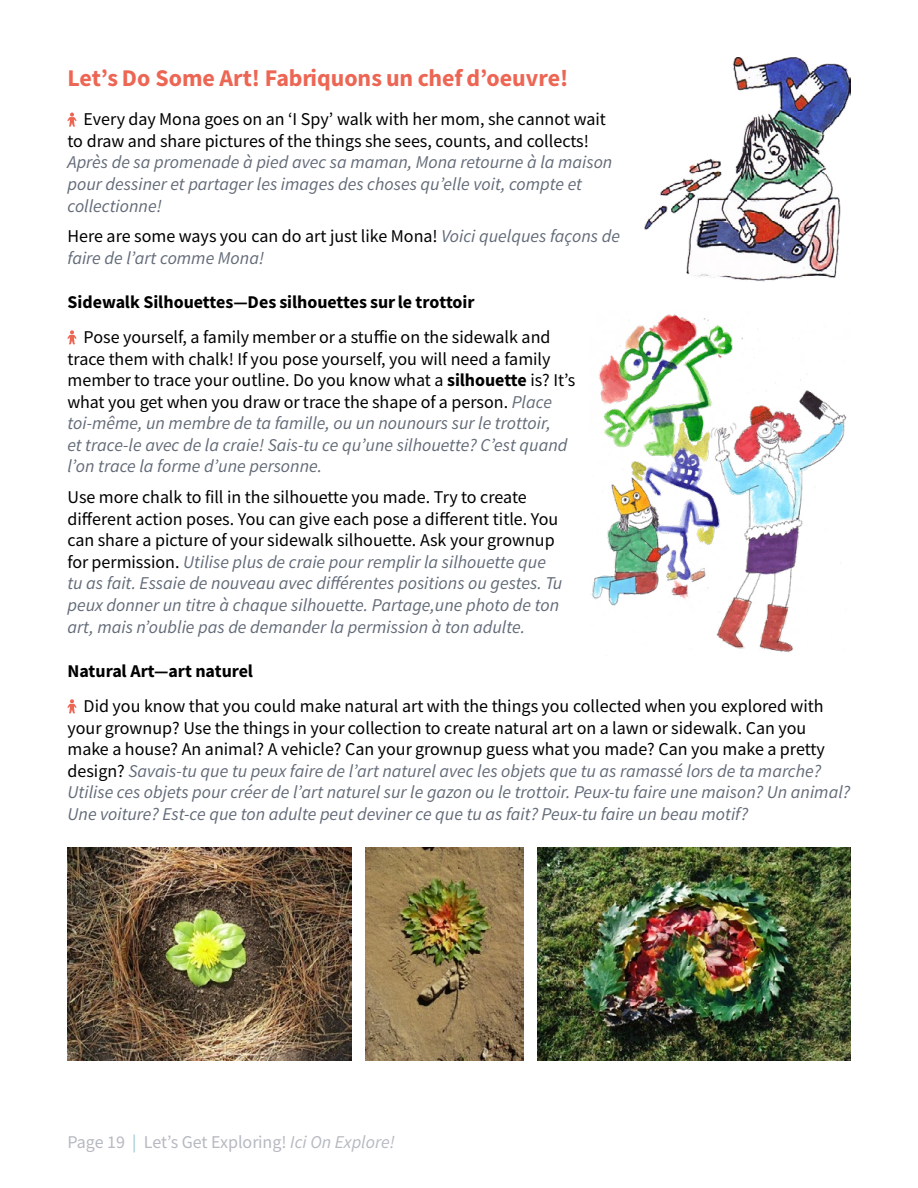
<style>
.page{position:relative;width:918px;height:1188px;background:#fff}
.page>*{position:absolute;margin:0;border:0;box-sizing:border-box;transform-origin:0 0}
.t1{font:24px "Source Sans Variable";letter-spacing:.04em;color:#ed6654}
.t2{font:italic 18px/21.6px "Source Sans Variable";letter-spacing:.015em;color:#636b78}
.t3{font:18px/21.6px "Source Sans Variable";letter-spacing:.02em;color:#000}
.t4{font:18px "Source Sans Variable";letter-spacing:.015em;color:#b6b9c0}
.s1{font-style:normal;color:#000}
.s2{font-style:italic;color:#636b78}
.s3{color:#9ac5d1}
.s4{font-style:italic}
</style>
<div class="page">
<svg style="left:67px;top:113px;width:9px;height:14px"></svg>
<svg style="left:67px;top:330px;width:9px;height:14px"></svg>
<svg style="left:67px;top:699px;width:9px;height:14px"></svg>
<img style="left:645px;top:57px;width:205px;height:224px">
<img style="left:591px;top:314px;width:256px;height:342px">
<img style="left:365px;top:848px;width:159px;height:212px">
<img style="left:68px;top:848px;width:284px;height:212px">
<img style="left:537px;top:848px;width:313px;height:212px">
<h1 class="t1" style="left:68px;top:63px;width:500px">Let’s Do Some Art! Fabriquons un chef d’oeuvre!</h1>
<p class="t3" style="left:67px;top:108px;width:539px;text-indent:16px">Every day Mona goes on an ‘I Spy’ walk with her mom, she cannot wait to draw and share pictures of the things she sees, counts, and collects!</p>
<p class="t2" style="left:67px;top:152px;width:546px">Après de sa promenade à pied avec sa maman, Mona retourne à la maison pour dessiner et partager les images des choses qu’elle voit, compte et collectionne!</p>
<p class="t2" style="left:67px;top:225px;width:554px"><span class="s1">Here are some ways you can do art just like Mona!</span> Voici quelques façons de faire de l’art comme Mona!</p>
<p class="t3" style="left:84px;top:284px;width:468px;line-height:35.1px;text-indent:-16px">Sidewalk Silhouettes—Des silhouettes sur le trottoir<br>Pose yourself, a family member or a stuffie on the sidewalk and</p>
<p class="t3" style="left:67px;top:348px;width:509px">trace them with chalk! If you pose yourself, you will need a family member to trace your outline. Do you know what a silhouette is? It’s what you get when you draw or trace the shape of a person. <span class="s2">Place toi-même, un membre de ta famille, ou un nounours sur le trottoir,<br>et trace-le avec de la craie! Sais-tu ce qu’une silhouette? C’est quand l’on trace la forme d’une personne.</span></p>
<p class="t2" style="left:67px;top:486px;width:496px"><span class="s1">Use more chalk to fill in the silhouette you made. Try to create different action poses. You can give each pose a different title. You can share a picture of your sidewalk silhouette. Ask your grownup for permission.</span> Utilise plus de craie pour remplir la silhouette que tu as fait. Essaie de nouveau avec différentes positions ou gestes. Tu peux donner un titre à chaque silhouette. Partage,une photo de ton art, mais n’oublie pas de demander la permission à ton adulte.</p>
<p class="t3" style="left:84px;top:653px;width:741px;line-height:35.1px;text-indent:-16px">Natural Art—art naturel<br>Did you know that you could make natural art with the things you collected when you explored with</p>
<p class="t2" style="left:67px;top:717px;width:784px"><span class="s1">your grownup? Use the things in your collection to create natural art on a lawn or sidewalk. Can you make a house? An animal? A vehicle? Can your grownup guess what you made? Can you make a pretty design?</span> Savais-tu que tu peux faire de l’art naturel avec les objets que tu as ramassé lors de ta marche?<br>Utilise ces objets pour créer de l’art naturel sur le gazon ou le trottoir. Peux-tu faire une maison? Un animal?<br>Une voiture? Est-ce que ton adulte peut deviner ce que tu as fait? Peux-tu faire un beau motif?</p>
<p class="t4" style="left:68px;top:1131px;width:328px">Page 19 <span class="s3">|</span> Let’s Get Exploring! <span class="s4">Ici On Explore!</span></p>
</div>
